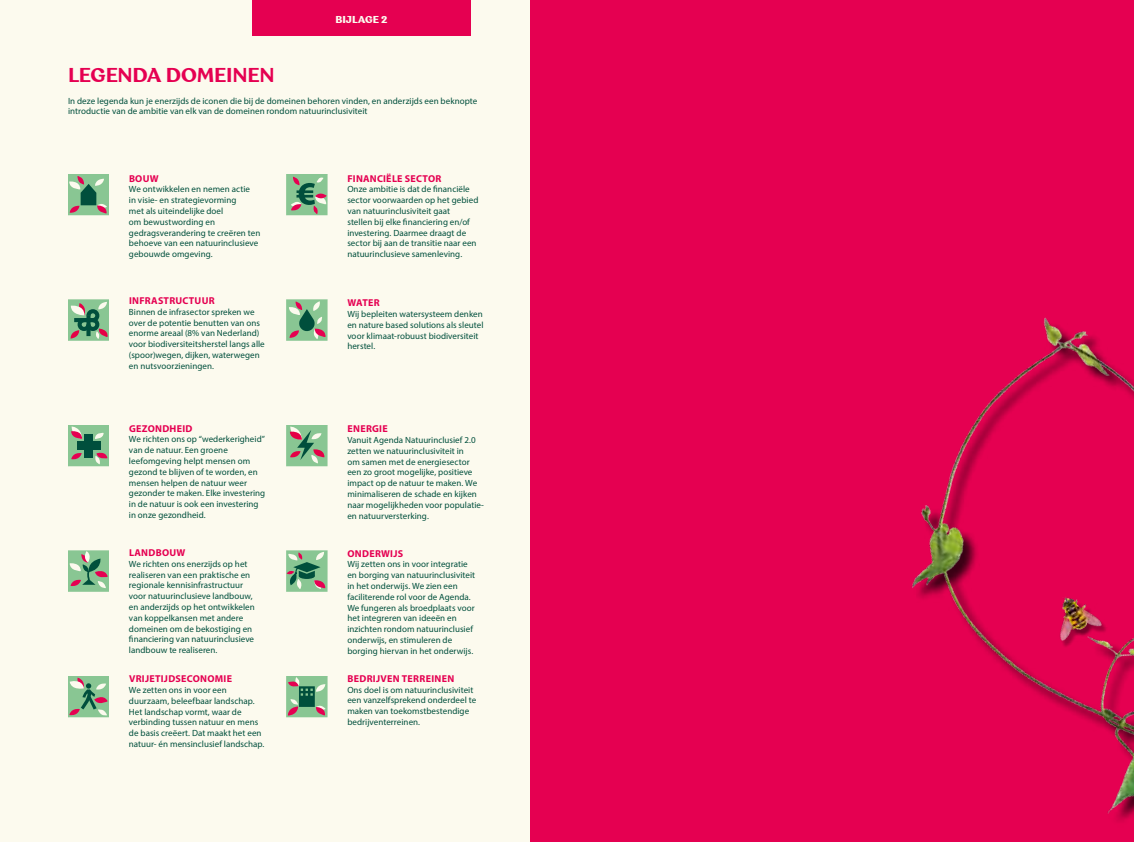
<style>
.page{position:relative;width:1134px;height:842px;background:#fff}
.page>*{position:absolute;margin:0;border:0;box-sizing:border-box;transform-origin:0 0}
.t1{font:700 20px "Garbata";letter-spacing:-.005em;color:#e50051}
.t2{font:700 10px "Myriad Pro";letter-spacing:.03em;color:#e50051}
.t3{font:800 10px "Garbata";letter-spacing:.005em;color:#fcfaee}
.t4{font:9px/10.8px "Myriad Pro";letter-spacing:.005em;color:#004f3c}
</style>
<div class="page">
<div style="left:0;top:0;width:539px;height:842px;background:#fcfaee"></div>
<svg style="left:68px;top:174px;width:41px;height:41px;background:#81a886"></svg>
<svg style="left:286px;top:174px;width:41px;height:41px;background:#82a886"></svg>
<svg style="left:68px;top:300px;width:41px;height:41px;background:#7da584"></svg>
<svg style="left:286px;top:300px;width:41px;height:41px;background:#88ab8a"></svg>
<svg style="left:68px;top:425px;width:41px;height:41px;background:#7a9f80"></svg>
<svg style="left:286px;top:425px;width:41px;height:41px;background:#8ead8a"></svg>
<svg style="left:68px;top:551px;width:41px;height:40px;background:#8aaf8c"></svg>
<svg style="left:68px;top:676px;width:41px;height:41px;background:#8cb08d"></svg>
<svg style="left:286px;top:676px;width:41px;height:41px;background:#7fa484"></svg>
<svg style="left:286px;top:551px;width:41px;height:40px;background:#7da986"></svg>
<div style="left:252px;top:0;width:219px;height:36px;background:#e50051"></div>
<div style="left:530px;top:0;width:604px;height:842px;background:#e50051"></div>
<div style="left:914px;top:320px;width:220px;height:522px;background:#000;opacity:.75"></div>
<div style="left:1060px;top:598px;width:47px;height:50px;background:#000;opacity:.49"></div>
<p class="t3" style="left:335px;top:12px;width:54px">BIJLAGE 3</p>
<p class="t3" style="left:381px;top:12px;width:8px">2</p>
<h1 class="t1" style="left:68px;top:60px;width:208px">LEGENDA DOMEINEN</h1>
<p class="t4" style="left:68px;top:95px;width:411px">In deze legenda kun je enerzijds de iconen die bij de domeinen behoren vinden, en anderzijds een beknopte introductie van de ambitie van elk van de domeinen rondom natuurinclusiviteit</p>
<p class="t2" style="left:129px;top:172px;width:31px">BOUW</p>
<p class="t4" style="left:129px;top:184px;width:133px">We ontwikkelen en nemen actie<br>in visie- en strategievorming<br>met als uiteindelijke doel<br>om bewustwording en gedragsverandering te creëren ten behoeve van een natuurinclusieve gebouwde omgeving.</p>
<p class="t2" style="left:129px;top:294px;width:87px">INFRASTRUCTUUR</p>
<p class="t4" style="left:129px;top:306px;width:137px">Binnen de infrasector spreken we over de potentie benutten van ons enorme areaal (8% van Nederland) voor biodiversiteitsherstel langs alle (spoor)wegen, dijken, waterwegen en nutsvoorzieningen.</p>
<p class="t2" style="left:129px;top:422px;width:65px">GEZONDHEID</p>
<p class="t4" style="left:129px;top:434px;width:138px">We richten ons op “wederkerigheid” van de natuur. Een groene leefomgeving helpt mensen om gezond te blijven of te worden, en mensen helpen de natuur weer gezonder te maken. Elke investering in de natuur is ook een investering in onze gezondheid.</p>
<p class="t2" style="left:129px;top:546px;width:58px">LANDBOUW</p>
<p class="t4" style="left:129px;top:558px;width:127px">We richten ons enerzijds op het realiseren van een praktische en regionale kennisinfrastructuur voor natuurinclusieve landbouw, en anderzijds op het ontwikkelen van koppelkansen met andere domeinen om de bekostiging en financiering van natuurinclusieve landbouw te realiseren.</p>
<p class="t2" style="left:129px;top:672px;width:104px">VRIJETIJDSECONOMIE</p>
<p class="t4" style="left:129px;top:684px;width:137px">We zetten ons in voor een duurzaam, beleefbaar landschap.<br>Het landschap vormt, waar de verbinding tussen natuur en mens de basis creëert. Dat maakt het een natuur- én mensinclusief landschap.</p>
<p class="t2" style="left:347px;top:172px;width:95px">FINANCIËLE SECTOR</p>
<p class="t4" style="left:347px;top:184px;width:133px">Onze ambitie is dat de financiële sector voorwaarden op het gebied van natuurinclusiviteit gaat<br>stellen bij elke financiering en/of investering. Daarmee draagt de sector bij aan de transitie naar een natuurinclusieve samenleving.</p>
<p class="t2" style="left:347px;top:296px;width:34px">WATER</p>
<p class="t4" style="left:347px;top:308px;width:138px">Wij bepleiten watersysteem denken en nature based solutions als sleutel voor klimaat-robuust biodiversiteit herstel.</p>
<p class="t2" style="left:347px;top:422px;width:42px">ENERGIE</p>
<p class="t4" style="left:347px;top:434px;width:138px">Vanuit Agenda Natuurinclusief 2.0 zetten we natuurinclusiviteit in<br>om samen met de energiesector een zo groot mogelijke, positieve impact op de natuur te maken. We minimaliseren de schade en kijken naar mogelijkheden voor populatie&shy;en natuurversterking.</p>
<p class="t2" style="left:347px;top:547px;width:57px">ONDERWIJS</p>
<p class="t4" style="left:347px;top:559px;width:129px">Wij zetten ons in voor integratie en borging van natuurinclusiviteit in het onderwijs. We zien een faciliterende rol voor de Agenda.<br>We fungeren als broedplaats voor het integreren van ideeën en inzichten rondom natuurinclusief onderwijs, en stimuleren de borging hiervan in het onderwijs.</p>
<p class="t2" style="left:347px;top:672px;width:108px">BEDRIJVEN TERREINEN</p>
<p class="t4" style="left:347px;top:684px;width:130px">Ons doel is om natuurinclusiviteit een vanzelfsprekend onderdeel te maken van toekomstbestendige bedrijventerreinen.</p>
</div>
